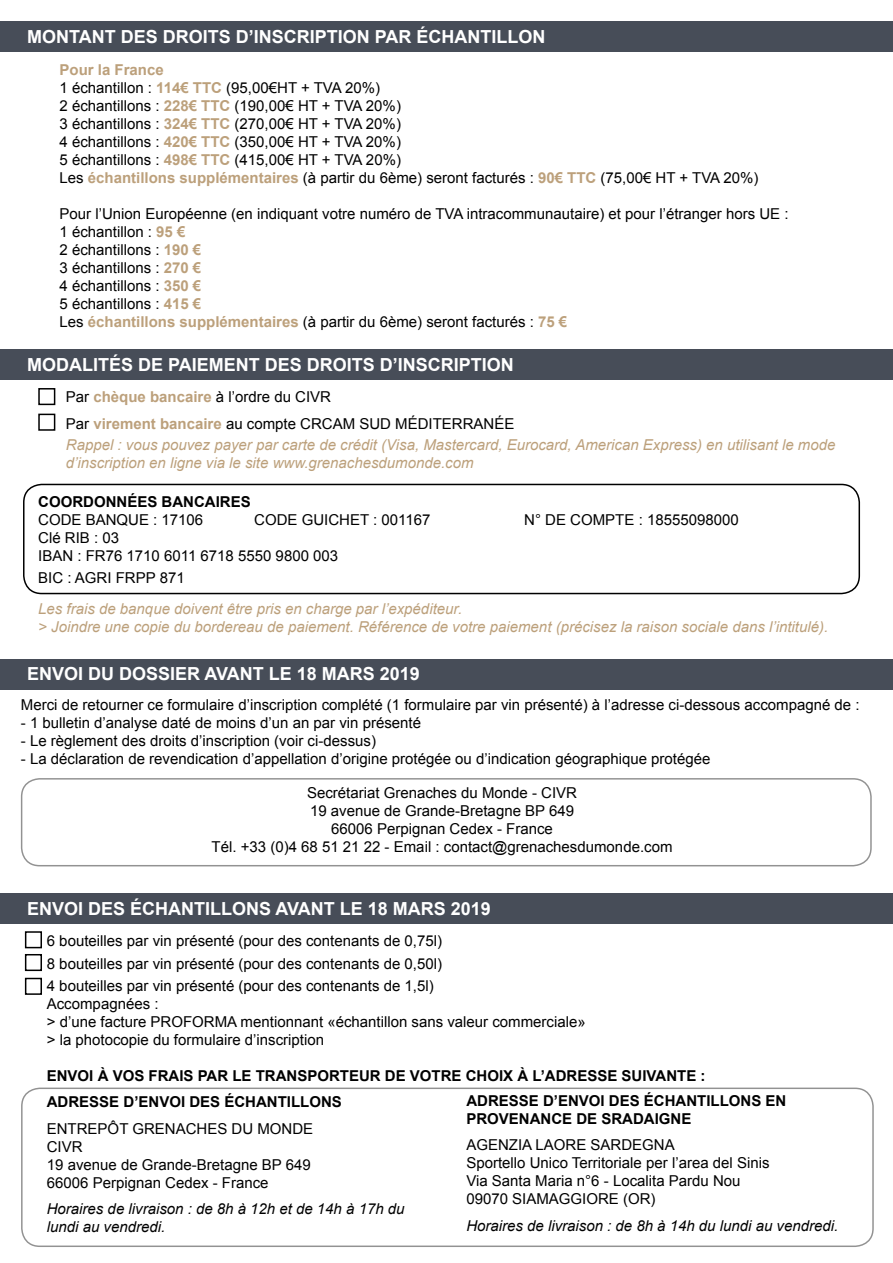
<style>
.page{position:relative;width:893px;height:1263px;background:#fff}
.page>*{position:absolute;margin:0;border:0;box-sizing:border-box;transform-origin:0 0}
.t1{font:700 18px "Arial";color:#fff}
.t2{font:15px/18px "Arial";color:#000}
.t3{font:italic 15px/18px "Arial";color:#bca07b}
.t4{font:700 15px/26px "Arial";color:#000}
.t5{font:italic 15px/18px "Arial";color:#000}
.s1{font-weight:700;color:#bca07b}
</style>
<div class="page">
<div style="left:0;top:21px;width:893px;height:31px;background:#474d58"></div>
<div style="left:0;top:349px;width:893px;height:31px;background:#474d58"></div>
<div style="left:38px;top:388px;width:17px;height:17px;border:2px solid #000"></div>
<div style="left:38px;top:414px;width:17px;height:17px;border:2px solid #000"></div>
<div style="left:0;top:659px;width:893px;height:30px;background:#474d58"></div>
<div style="left:23px;top:484px;width:837px;height:110px;border:2px solid #000;border-radius:18px"></div>
<div style="left:21px;top:778px;width:851px;height:88px;border:2px solid #000;border-radius:18px"></div>
<div style="left:0;top:893px;width:893px;height:30px;background:#474d58"></div>
<div style="left:21px;top:1087px;width:853px;height:160px;border:2px solid #000;border-radius:18px"></div>
<div style="left:25px;top:931px;width:17px;height:17px;border:2px solid #000"></div>
<div style="left:25px;top:954px;width:17px;height:17px;border:2px solid #000"></div>
<div style="left:25px;top:978px;width:17px;height:17px;border:2px solid #000"></div>
<p class="t1" style="left:27px;top:24px;width:520px">MONTANT DES DROITS D’INSCRIPTION PAR ÉCHANTILLON</p>
<p class="t2" style="left:60px;top:61px;width:701px"><span class="s1">Pour la France<br></span>1 échantillon : <span class="s1">114€ TTC</span> (95,00€HT + TVA 20%)<br>2 échantillons : <span class="s1">228€ TTC</span> (190,00€ HT + TVA 20%)<br>3 échantillons : <span class="s1">324€ TTC</span> (270,00€ HT + TVA 20%)<br>4 échantillons : <span class="s1">420€ TTC</span> (350,00€ HT + TVA 20%)<br>5 échantillons : <span class="s1">498€ TTC</span> (415,00€ HT + TVA 20%)<br>Les <span class="s1">échantillons supplémentaires</span> (à partir du 6ème) seront facturés : <span class="s1">90€ TTC</span> (75,00€ HT + TVA 20%)</p>
<p class="t2" style="left:60px;top:205px;width:730px">Pour l’Union Européenne (en indiquant votre numéro de TVA intracommunautaire) et pour l’étranger hors UE :<br>1 échantillon : <span class="s1">95 €<br></span>2 échantillons : <span class="s1">190 €<br></span>3 échantillons : <span class="s1">270 €<br></span>4 échantillons : <span class="s1">350 €<br></span>5 échantillons : <span class="s1">415 €<br></span>Les <span class="s1">échantillons supplémentaires</span> (à partir du 6ème) seront facturés : <span class="s1">75 €</span></p>
<p class="t1" style="left:27px;top:353px;width:488px">MODALITÉS DE PAIEMENT DES DROITS D’INSCRIPTION</p>
<p class="t2" style="left:66px;top:384px;width:450px;line-height:26.7px">Par <span class="s1">chèque bancaire</span> à l’ordre du CIVR<br>Par <span class="s1">virement bancaire</span> au compte CRCAM SUD MÉDITERRANÉE</p>
<p class="t3" style="left:66px;top:436px;width:771px">Rappel : vous pouvez payer par carte de crédit (Visa, Mastercard, Eurocard, American Express) en utilisant le mode d’inscription en ligne via le site www.grenachesdumonde.com</p>
<p class="t4" style="left:38px;top:489px;width:214px">COORDONNÉES BANCAIRES</p>
<p class="t2" style="left:38px;top:511px;width:167px">CODE BANQUE : 17106</p>
<p class="t2" style="left:254px;top:511px;width:178px">CODE GUICHET : 001167</p>
<p class="t2" style="left:524px;top:511px;width:216px">N° DE COMPTE : 18555098000</p>
<p class="t2" style="left:38px;top:529px;width:301px">Clé RIB : 03<br>IBAN : FR76 1710 6011 6718 5550 9800 003</p>
<p class="t2" style="left:38px;top:569px;width:148px">BIC : AGRI FRPP 871</p>
<p class="t3" style="left:38px;top:599px;width:791px">Les frais de banque doivent être pris en charge par l’expéditeur.<br>&gt; Joindre une copie du bordereau de paiement. Référence de votre paiement (précisez la raison sociale dans l’intitulé).</p>
<p class="t1" style="left:27px;top:662px;width:394px">ENVOI DU DOSSIER AVANT LE 18 MARS 2019</p>
<p class="t2" style="left:21px;top:695px;width:840px">Merci de retourner ce formulaire d’inscription complété (1 formulaire par vin présenté) à l’adresse ci-dessous accompagné de :</p>
<p class="t2" style="left:21px;top:713px;width:402px">- 1 bulletin d’analyse daté de moins d’un an par vin présenté</p>
<p class="t2" style="left:21px;top:731px;width:357px">- Le règlement des droits d’inscription (voir ci-dessus)</p>
<p class="t2" style="left:21px;top:749px;width:691px">- La déclaration de revendication d’appellation d’origine protégée ou d’indication géographique protégée</p>
<p class="t2" style="left:212px;top:784px;width:462px;text-align:center">Secrétariat Grenaches du Monde - CIVR<br>19 avenue de Grande-Bretagne BP 649<br>66006 Perpignan Cedex - France<br>Tél. +33 (0)4 68 51 21 22 - Email : contact@grenachesdumonde.com</p>
<p class="t1" style="left:27px;top:896px;width:465px">ENVOI DES ÉCHANTILLONS AVANT LE 18 MARS 2019</p>
<p class="t2" style="left:47px;top:930px;width:397px;line-height:22.2px;text-align:justify">6 bouteilles par vin présenté (pour des contenants de 0,75l)<br>8 bouteilles par vin présenté (pour des contenants de 0,50l)<br>4 bouteilles par vin présenté (pour des contenants de 1,5l)</p>
<p class="t2" style="left:47px;top:995px;width:540px">Accompagnées :<br>&gt; d’une facture PROFORMA mentionnant «échantillon sans valeur commerciale» &gt; la photocopie du formulaire d’inscription</p>
<p class="t4" style="left:47px;top:1063px;width:660px">ENVOI À VOS FRAIS PAR LE TRANSPORTEUR DE VOTRE CHOIX À L’ADRESSE SUIVANTE :<br>ADRESSE D’ENVOI DES ÉCHANTILLONS</p>
<p class="t2" style="left:47px;top:1119px;width:268px">ENTREPÔT GRENACHES DU MONDE<br>CIVR<br>19 avenue de Grande-Bretagne BP 649<br>66006 Perpignan Cedex - France</p>
<p class="t5" style="left:47px;top:1200px;width:359px">Horaires de livraison : de 8h à 12h et de 14h à 17h du lundi au vendredi.</p>
<p class="t4" style="left:466px;top:1092px;width:322px;line-height:18px">ADRESSE D’ENVOI DES ÉCHANTILLONS EN<br>PROVENANCE DE SRADAIGNE</p>
<p class="t2" style="left:466px;top:1136px;width:305px">AGENZIA LAORE SARDEGNA<br>Sportello Unico Territoriale per l’area del Sinis Via Santa Maria n°6 - Localita Pardu Nou 09070 SIAMAGGIORE (OR)</p>
<p class="t5" style="left:466px;top:1217px;width:373px">Horaires de livraison : de 8h à 14h du lundi au vendredi.</p>
</div>
